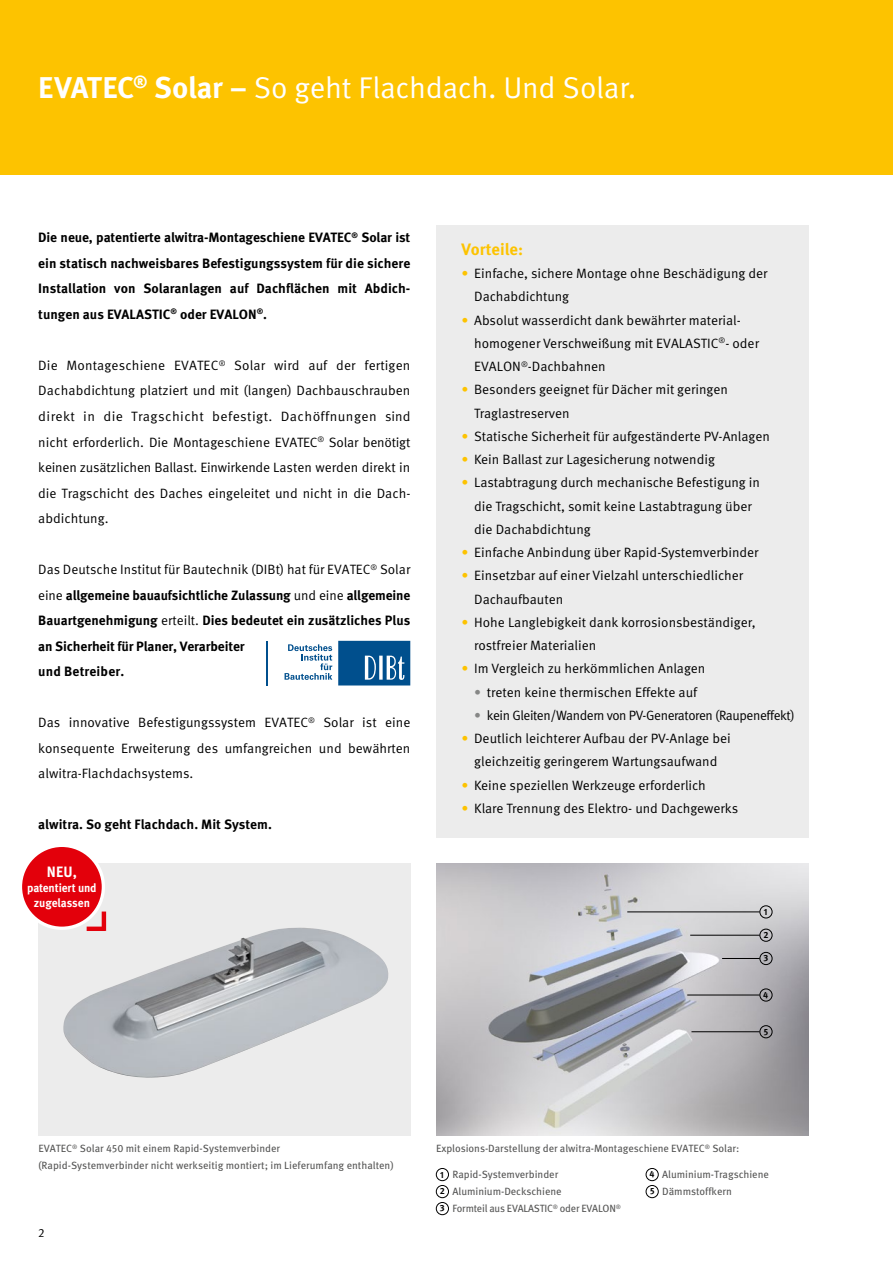
<style>
.page{position:relative;width:893px;height:1263px;background:#fff}
.page>*{position:absolute;margin:0;border:0;box-sizing:border-box;transform-origin:0 0}
.t1{font:30px "Meta Pro";letter-spacing:-.01em;color:#fff}
.t2{font:700 16.5px "Meta Pro";color:#fdc300}
.t3{font:700 15px "Meta Pro";color:#fff;scale:.95 1}
.t4{font:13.5px/23.2px "Meta Pro";color:#000}
.t5{font:700 13.5px/25.5px "Meta Pro";color:#000;text-align:justify}
.t6{font:13.5px "Meta Pro";letter-spacing:-.03em;color:#000}
.t7{font:700 12px/15px "Meta Pro";letter-spacing:-.01em;color:#fff;text-align:center;scale:.95 1}
.t8{font:12px "Meta Pro";color:#000}
.t9{font:10.5px/17px "Meta Pro";letter-spacing:-.005em;color:#565655}
.t10{font:700 9px "Meta Pro";color:#000}
.s1{font-weight:700}
.s2{font-weight:400}
.s3{color:#fdc300}
.s4{color:#868786}
.s5{font-weight:700;font-size:9px;color:#000}
</style>
<div class="page">
<div style="left:0;top:0;width:893px;height:174px;background:#fdc300"></div>
<div style="left:436px;top:225px;width:372px;height:613px;background:#ececec"></div>
<div style="left:38px;top:863px;width:372px;height:272px;background:#ececec"></div>
<img style="left:63px;top:928px;width:326px;height:150px">
<img style="left:436px;top:863px;width:372px;height:272px">
<div style="left:436px;top:1168px;width:13px;height:13px;border:1px solid #000;border-radius:50%"></div>
<div style="left:436px;top:1185px;width:13px;height:13px;border:1px solid #000;border-radius:50%"></div>
<div style="left:436px;top:1202px;width:13px;height:13px;border:1px solid #000;border-radius:50%"></div>
<div style="left:646px;top:1168px;width:12px;height:13px;border:1px solid #000;border-radius:50%"></div>
<div style="left:646px;top:1185px;width:12px;height:13px;border:1px solid #000;border-radius:50%"></div>
<div style="left:760px;top:952px;width:12px;height:13px;border:1px solid #000;border-radius:50%"></div>
<div style="left:760px;top:929px;width:12px;height:12px;border:1px solid #000;border-radius:50%"></div>
<div style="left:760px;top:905px;width:12px;height:13px;border:1px solid #000;border-radius:50%"></div>
<div style="left:760px;top:989px;width:12px;height:12px;border:1px solid #000;border-radius:50%"></div>
<div style="left:760px;top:1025px;width:12px;height:13px;border:1px solid #000;border-radius:50%"></div>
<hr style="left:627px;top:912px;width:133px;height:1px;background:#000">
<hr style="left:690px;top:935px;width:70px;height:1px;background:#000">
<hr style="left:722px;top:958px;width:38px;height:1px;background:#000">
<hr style="left:687px;top:995px;width:73px;height:1px;background:#000">
<hr style="left:691px;top:1031px;width:69px;height:1px;background:#000">
<div style="left:20px;top:845px;width:83px;height:83px;background:#e3000b;border-radius:50%"></div>
<div style="left:19px;top:844px;width:86px;height:86px;border:3px solid #fff;border-radius:50%"></div>
<svg style="left:87px;top:911px;width:19px;height:20px"></svg>
<svg style="left:338px;top:641px;width:72px;height:44px;background:#21659b"></svg>
<svg style="left:285px;top:644px;width:47px;height:36px"></svg>
<hr style="left:266px;top:641px;width:1px;height:44px;background:#004f8d">
<h1 class="t1" style="left:38px;top:68px;width:599px"><span class="s1">EVATEC</span><sup>®</sup> <span class="s1">Solar –</span> So geht Flachdach. Und Solar.</h1>
<p class="t5" style="left:38px;top:225px;width:374px">Die neue, patentierte alwitra-Montageschiene EVATEC<sup>®</sup> Solar ist ein statisch nachweisbares Befestigungssystem für die sichere Installation von Solaranlagen auf Dachflächen mit Abdich&shy;tungen aus EVALASTIC<sup>®</sup> oder EVALON<sup>®</sup>.</p>
<p class="t4" style="left:38px;top:353px;width:374px;line-height:25.5px;text-align:justify">Die Montageschiene EVATEC<sup>®</sup> Solar wird auf der fertigen Dachabdichtung platziert und mit (langen) Dachbauschrauben direkt in die Tragschicht befestigt. Dachöffnungen sind nicht erforderlich. Die Montageschiene EVATEC<sup>®</sup> Solar benötigt keinen zusätzlichen Ballast. Einwirkende Lasten werden direkt in die Tragschicht des Daches eingeleitet und nicht in die Dach&shy;abdichtung.</p>
<p class="t5" style="left:38px;top:557px;width:374px;text-align:left"><span class="s2">Das Deutsche Institut für Bautechnik (DIBt) hat für EVATEC</span><sup>®</sup> <span class="s2">Solar eine</span> allgemeine bauaufsichtliche Zulassung <span class="s2">und eine</span> allgemeine Bauartgenehmigung <span class="s2">erteilt.</span> Dies bedeutet ein zusätzliches Plus an Sicherheit für Planer, Verarbeiter<br>und Betreiber.</p>
<p class="t4" style="left:38px;top:710px;width:374px;line-height:25.5px;text-align:justify">Das innovative Befestigungssystem EVATEC<sup>®</sup> Solar ist eine konsequente Erweiterung des umfangreichen und bewährten alwitra-Flachdachsystems.</p>
<p class="t5" style="left:38px;top:812px;width:235px">alwitra. So geht Flachdach. Mit System.</p>
<p class="t3" style="left:47px;top:863px;width:33px">NEU,</p>
<p class="t7" style="left:27px;top:881px;width:75px">patentiert und zugelassen</p>
<p class="t2" style="left:461px;top:239px;width:63px">Vorteile:</p>
<p class="t4" style="left:474px;top:262px;width:295px;text-indent:-13px"><span class="s3">•</span> Einfache, sichere Montage ohne Beschädigung der<br>Dachabdichtung</p>
<p class="t4" style="left:474px;top:309px;width:286px;text-indent:-13px"><span class="s3">•</span> Absolut wasserdicht dank bewährter material&shy;homogener Verschweißung mit EVALASTIC<sup>®</sup>- oder<br>EVALON<sup>®</sup>-Dachbahnen</p>
<p class="t4" style="left:474px;top:378px;width:255px;text-indent:-13px"><span class="s3">•</span> Besonders geeignet für Dächer mit geringen<br>Traglastreserven</p>
<p class="t4" style="left:461px;top:425px;width:310px"><span class="s3">•</span> Statische Sicherheit für aufgeständerte PV-Anlagen</p>
<p class="t4" style="left:461px;top:448px;width:255px"><span class="s3">•</span> Kein Ballast zur Lagesicherung notwendig</p>
<p class="t4" style="left:474px;top:471px;width:287px;text-indent:-13px"><span class="s3">•</span> Lastabtragung durch mechanische Befestigung in die Tragschicht, somit keine Lastabtragung über die Dachabdichtung</p>
<p class="t4" style="left:461px;top:541px;width:299px"><span class="s3">•</span> Einfache Anbindung über Rapid-Systemverbinder</p>
<p class="t4" style="left:474px;top:564px;width:270px;text-indent:-13px"><span class="s3">•</span> Einsetzbar auf einer Vielzahl unterschiedlicher<br>Dachaufbauten</p>
<p class="t4" style="left:474px;top:611px;width:283px;text-indent:-13px"><span class="s3">•</span> Hohe Langlebigkeit dank korrosionsbeständiger, rostfreier Materialien</p>
<p class="t4" style="left:461px;top:657px;width:245px"><span class="s3">•</span> Im Vergleich zu herkömmlichen Anlagen</p>
<p class="t4" style="left:474px;top:681px;width:225px"><span class="s4">•</span> treten keine thermischen Effekte auf</p>
<p class="t6" style="left:474px;top:707px;width:322px"><span class="s4">•</span> kein Gleiten/Wandern von PV-Generatoren (Raupeneffekt)</p>
<p class="t4" style="left:461px;top:727px;width:271px;text-align:center"><span class="s3">•</span> Deutlich leichterer Aufbau der PV-Anlage bei gleichzeitig geringerem Wartungsaufwand</p>
<p class="t4" style="left:461px;top:774px;width:246px"><span class="s3">•</span> Keine speziellen Werkzeuge erforderlich</p>
<p class="t4" style="left:461px;top:797px;width:278px"><span class="s3">•</span> Klare Trennung des Elektro- und Dachgewerks</p>
<p class="t10" style="left:764px;top:906px;width:5px">1</p>
<p class="t10" style="left:764px;top:929px;width:7px">2</p>
<p class="t10" style="left:764px;top:952px;width:6px">3</p>
<p class="t10" style="left:763px;top:989px;width:7px">4</p>
<p class="t10" style="left:764px;top:1026px;width:6px">5</p>
<p class="t9" style="left:38px;top:1140px;width:357px">EVATEC<sup>®</sup> Solar 450 mit einem Rapid-Systemverbinder<br>(Rapid-Systemverbinder nicht werkseitig montiert; im Lieferumfang enthalten)</p>
<p class="t8" style="left:38px;top:1226px;width:8px">2</p>
<p class="t9" style="left:436px;top:1140px;width:305px">Explosions-Darstellung der alwitra-Montageschiene EVATEC<sup>®</sup> Solar:</p>
<p class="t9" style="left:440px;top:1166px;width:182px"><span class="s5">1</span> Rapid-Systemverbinder<br><span class="s5">2</span> Aluminium-Deckschiene<br><span class="s5">3</span> Formteil aus EVALASTIC<sup>®</sup> oder EVALON<sup>®</sup></p>
<p class="t9" style="left:649px;top:1166px;width:121px"><span class="s5">4</span> Aluminium-Tragschiene<br><span class="s5">5</span> Dämmstoffkern</p>
</div>
